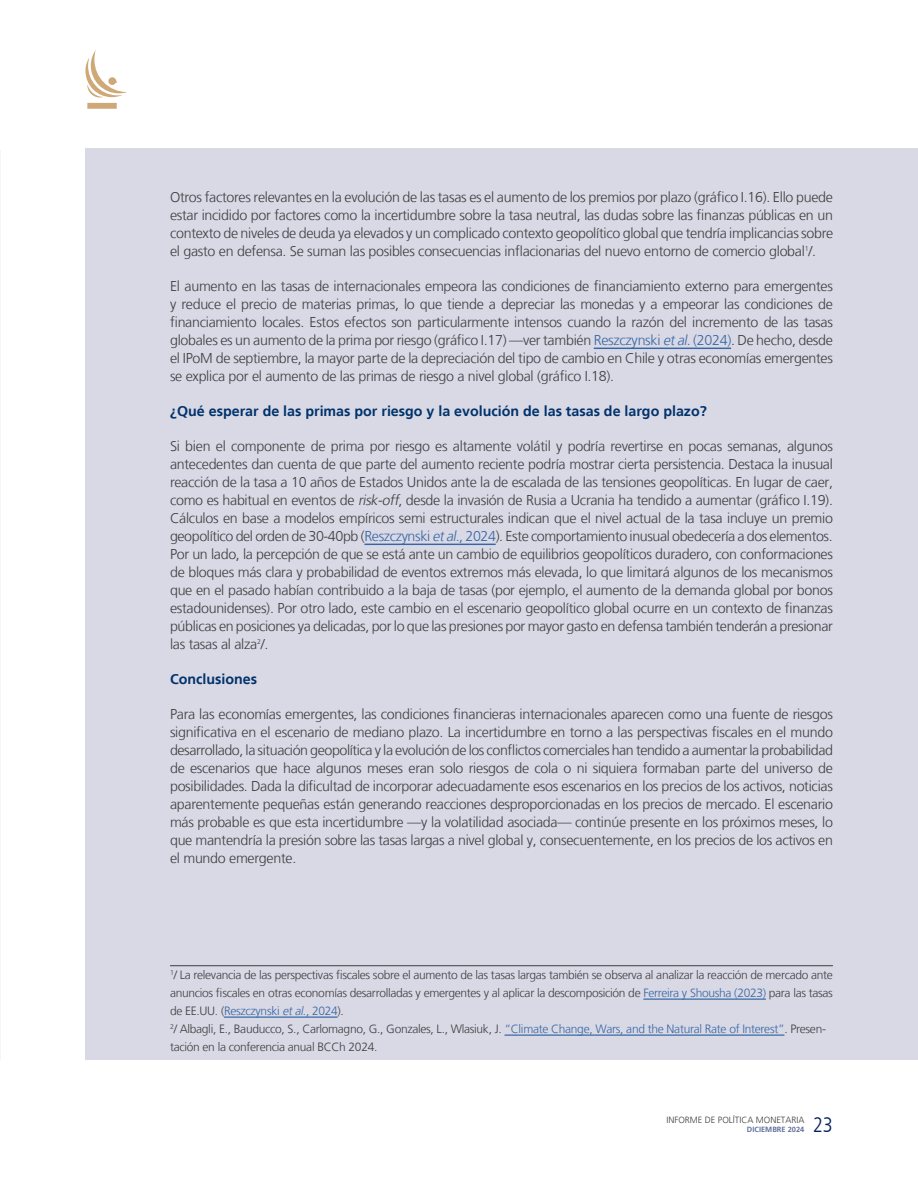
<style>
.page{position:relative;width:918px;height:1188px;background:#fff}
.page>*{position:absolute;margin:0;border:0;box-sizing:border-box;transform-origin:0 0}
.t1{font:300 condensed 21px "Frutiger LT";color:#00205b}
.Texto_recuadro{font:300 14.25px/18px "Frutiger LT";letter-spacing:-.02em;color:#3e3e3f;text-align:justify}
.Texto_recuadro-2{font:700 14.25px "Frutiger LT";color:#00336b}
.seccion{font:300 12px/18px "Frutiger LT";letter-spacing:-.025em;color:#3e3e3f;text-align:justify}
.t2{font:300 9px "Frutiger LT";color:#3e3e3f}
.t3{font:700 7.5px "Frutiger LT";color:#63709b}
.s1{color:#3667a4}
.s2{font-style:italic;color:#3667a4}
.s3{font-style:italic}
</style>
<div class="page">
<svg style="left:85px;top:50px;width:42px;height:59px"></svg>
<div style="left:85px;top:149px;width:833px;height:911px;background:#d9d8e5"></div>
<hr style="left:594px;top:348px;width:137px;height:1px;background:#3667a4">
<hr style="left:364px;top:544px;width:132px;height:1px;background:#3667a4">
<hr style="left:170px;top:965px;width:663px;height:1px;background:#3e3e3f">
<hr style="left:643px;top:999px;width:123px;height:1px;background:#3667a4">
<hr style="left:224px;top:1017px;width:114px;height:1px;background:#3667a4">
<hr style="left:505px;top:1035px;width:279px;height:1px;background:#3667a4">
<p class="Texto_recuadro" style="left:170px;top:189px;width:665px">Otros factores relevantes en la evolución de las tasas es el aumento de los premios por plazo (gráfico I.16). Ello puede estar incidido por factores como la incertidumbre sobre la tasa neutral, las dudas sobre las finanzas públicas en un contexto de niveles de deuda ya elevados y un complicado contexto geopolítico global que tendría implicancias sobre el gasto en defensa. Se suman las posibles consecuencias inflacionarias del nuevo entorno de comercio global<sup>1</sup>/.</p>
<p class="Texto_recuadro" style="left:170px;top:278px;width:664px">El aumento en las tasas de internacionales empeora las condiciones de financiamiento externo para emergentes y reduce el precio de materias primas, lo que tiende a depreciar las monedas y a empeorar las condiciones de financiamiento locales. Estos efectos son particularmente intensos cuando la razón del incremento de las tasas globales es un aumento de la prima por riesgo (gráfico I.17) —ver también <span class="s1">Reszczynski</span> <span class="s2">etal</span><span class="s1">. (2024)</span>. De hecho, desde el IPoM de septiembre, la mayor parte de la depreciación del tipo de cambio en Chile y otras economías emergentes se explica por el aumento de las primas de riesgo a nivel global (gráfico I.18).</p>
<p class="Texto_recuadro-2" style="left:170px;top:403px;width:538px">¿Qué esperar de las primas por riesgo y la evolución de las tasas de largo plazo?</p>
<p class="Texto_recuadro" style="left:170px;top:438px;width:665px">Si bien el componente de prima por riesgo es altamente volátil y podría revertirse en pocas semanas, algunos antecedentes dan cuenta de que parte del aumento reciente podría mostrar cierta persistencia. Destaca la inusual reacción de la tasa a 10 años de Estados Unidos ante la de escalada de las tensiones geopolíticas. En lugar de caer, como es habitual en eventos de <span class="s3">risk-off</span>, desde la invasión de Rusia a Ucrania ha tendido a aumentar (gráfico I.19).<br>Cálculos en base a modelos empíricos semi estructurales indican que el nivel actual de la tasa incluye un premio geopolítico del orden de 30-40pb (<span class="s1">Reszczynski</span> <span class="s2">etal</span><span class="s1">., 2024</span>). Este comportamiento inusual obedecería a dos elementos.<br>Por un lado, la percepción de que se está ante un cambio de equilibrios geopolíticos duradero, con conformaciones de bloques más clara y probabilidad de eventos extremos más elevada, lo que limitará algunos de los mecanismos que en el pasado habían contribuido a la baja de tasas (por ejemplo, el aumento de la demanda global por bonos estadounidenses). Por otro lado, este cambio en el escenario geopolítico global ocurre en un contexto de finanzas públicas en posiciones ya delicadas, por lo que las presiones por mayor gasto en defensa también tenderán a presionar las tasas al alza<sup>2</sup>/.</p>
<p class="Texto_recuadro-2" style="left:170px;top:671px;width:89px">Conclusiones</p>
<p class="Texto_recuadro" style="left:170px;top:706px;width:665px">Para las economías emergentes, las condiciones financieras internacionales aparecen como una fuente de riesgos significativa en el escenario de mediano plazo. La incertidumbre en torno a las perspectivas fiscales en el mundo desarrollado, la situación geopolítica y la evolución de los conflictos comerciales han tendido a aumentar la probabilidad de escenarios que hace algunos meses eran solo riesgos de cola o ni siquiera formaban parte del universo de posibilidades. Dada la dificultad de incorporar adecuadamente esos escenarios en los precios de los activos, noticias aparentemente pequeñas están generando reacciones desproporcionadas en los precios de mercado. El escenario más probable es que esta incertidumbre —y la volatilidad asociada— continúe presente en los próximos meses, lo que mantendría la presión sobre las tasas largas a nivel global y, consecuentemente, en los precios de los activos en el mundo emergente.</p>
<p class="seccion" style="left:170px;top:966px;width:664px"><sup>1</sup>/ La relevancia de las perspectivas fiscales sobre el aumento de las tasas largas también se observa al analizar la reacción de mercado ante anuncios fiscales en otras economías desarrolladas y emergentes y al aplicar la descomposición de <span class="s1">Ferreira y Shousha (2023)</span> para las tasas de EE.UU. (<span class="s1">Reszczynski</span> <span class="s2">etal</span><span class="s1">., 2024</span>).</p>
<p class="seccion" style="left:170px;top:1020px;width:658px"><sup>2</sup>/ Albagli, E., Bauducco, S., Carlomagno, G., Gonzales, L., Wlasiuk, J. <span class="s1">“Climate Change, Wars, and the Natural Rate of Interest”</span>. Presen&shy;tación en la conferencia anual BCCh 2024.</p>
<p class="t2" style="left:666px;top:1115px;width:140px">INFORME DE POLÍTICA MONETARIA</p>
<p class="t3" style="left:747px;top:1125px;width:59px">DICIEMBRE 2024</p>
<h1 class="t1" style="left:813px;top:1113px;width:22px">23</h1>
</div>
